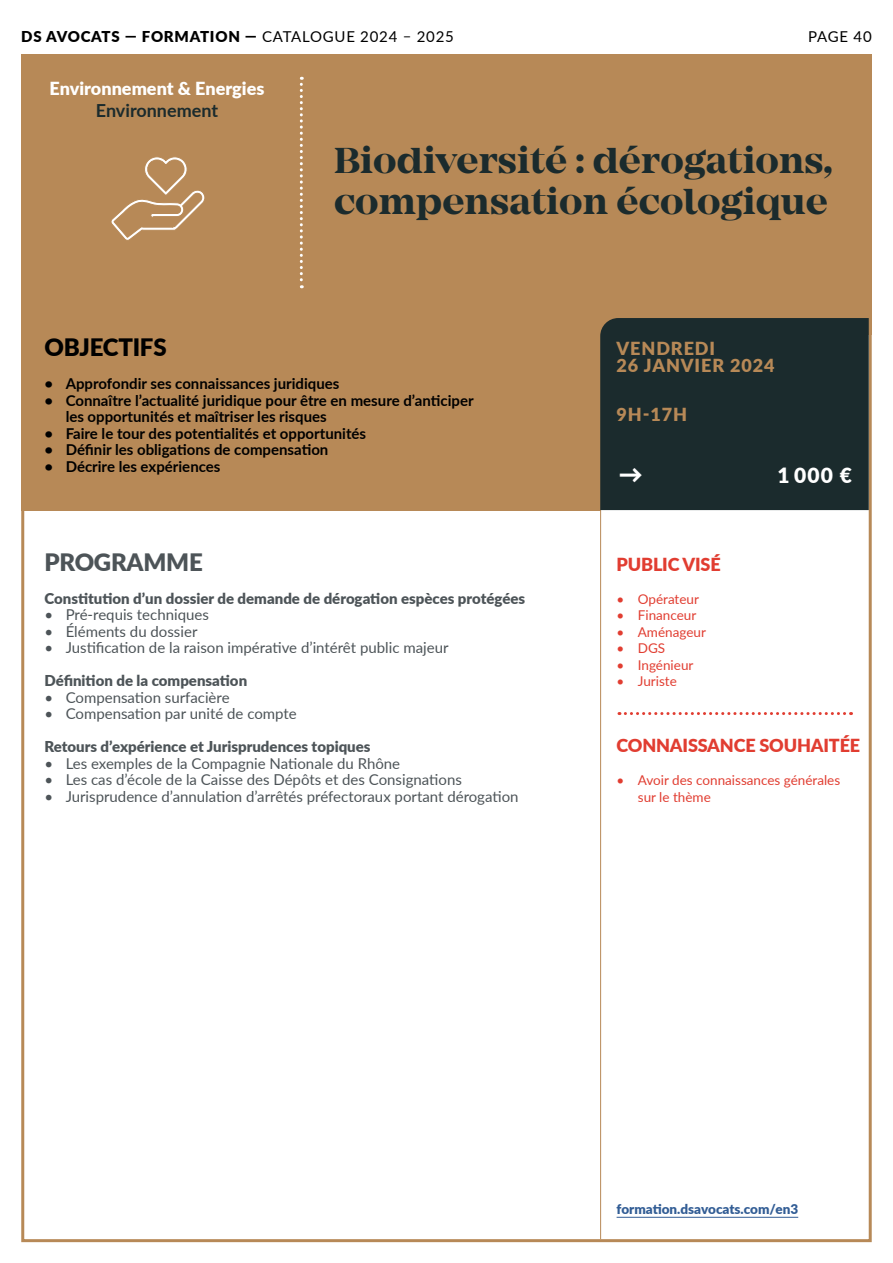
<style>
.page{position:relative;width:893px;height:1263px;background:#fff}
.page>*{position:absolute;margin:0;border:0;box-sizing:border-box;transform-origin:0 0}
.t1{font:700 37.5px/40.5px "Mirador";color:#1b2b2d}
.t2{font:900 24px "Lato";letter-spacing:-.01em;color:#000}
.t3{font:900 24px "Lato";letter-spacing:-.01em;color:#4d5458}
.t4{font:900 24px "Lato";color:#fff}
.t5{font:900 21px "Lato";color:#fff}
.t6{font:900 18px "Lato";letter-spacing:-.01em;color:#e13d31}
.t7{font:900 18px/16.5px "Lato";letter-spacing:.05em;color:#b78957}
.t8{font:900 18px "Lato";color:#fff}
.t9{font:700 18px "Lato";color:#1b2b2d}
.t10{font:15px "Lato";color:#4d5458}
.t11{font:700 15px/16.5px "Lato";color:#000}
.t12{font:900 15px "Lato";color:#4d5458}
.t13{font:900 15px "Lato";letter-spacing:.05em;color:#000}
.t14{font:15px "Lato";letter-spacing:.04em;color:#000}
.t15{font:13.5px/16.5px "Lato";color:#e13d31}
.t16{font:900 13.5px "Lato";color:#325d95}
.s1{font-weight:400}
</style>
<div class="page">
<div style="left:21px;top:54px;width:851px;height:280px;background:#b78957"></div>
<div style="left:21px;top:318px;width:580px;height:192px;background:#b78957"></div>
<hr style="left:600px;top:510px;width:1px;height:729px;background:#b78957">
<div style="left:600px;top:318px;width:269px;height:192px;background:#1b2b2d"></div>
<svg style="left:300px;top:77px;width:3px;height:211px"></svg>
<svg style="left:619px;top:712px;width:232px;height:3px"></svg>
<hr style="left:617px;top:1217px;width:181px;height:1px;background:#325d95">
<svg style="left:111px;top:157px;width:94px;height:83px"></svg>
<p class="t13" style="left:21px;top:26px;width:434px">DS AVOCATS — FORMATION — <span class="s1">CATALOGUE 2024 – 2025</span></p>
<p class="t8" style="left:50px;top:75px;width:216px">Environnement &amp; Energies</p>
<p class="t9" style="left:96px;top:97px;width:124px">Environnement</p>
<p class="t14" style="left:808px;top:26px;width:65px">PAGE 40</p>
<h1 class="t1" style="left:334px;top:141px;width:500px">Biodiversité : dérogations, compensation écologique</h1>
<h2 class="t2" style="left:44px;top:329px;width:124px">OBJECTIFS</h2>
<p class="t11" style="left:44px;top:375px;width:297px">• Approfondir ses connaissances juridiques</p>
<p class="t11" style="left:66px;top:391px;width:409px;text-indent:-21px">• Connaître l’actualité juridique pour être en mesure d’anticiper les opportunités et maîtriser les risques</p>
<p class="t11" style="left:44px;top:424px;width:323px">• Faire le tour des potentialités et opportunités</p>
<p class="t11" style="left:44px;top:441px;width:285px">• Définir les obligations de compensation</p>
<p class="t11" style="left:44px;top:457px;width:178px">• Décrire les expériences</p>
<h2 class="t3" style="left:44px;top:544px;width:160px">PROGRAMME</h2>
<p class="t12" style="left:44px;top:587px;width:482px">Constitution d’un dossier de demande de dérogation espèces protégées</p>
<p class="t10" style="left:44px;top:604px;width:166px">• Pré-requis techniques</p>
<p class="t10" style="left:44px;top:620px;width:155px">• Éléments du dossier</p>
<p class="t10" style="left:44px;top:637px;width:406px">• Justification de la raison impérative d’intérêt public majeur</p>
<p class="t12" style="left:44px;top:669px;width:204px">Définition de la compensation</p>
<p class="t10" style="left:44px;top:686px;width:187px">• Compensation surfacière</p>
<p class="t10" style="left:44px;top:703px;width:254px">• Compensation par unité de compte</p>
<p class="t12" style="left:44px;top:735px;width:328px">Retours d’expérience et Jurisprudences topiques</p>
<p class="t10" style="left:44px;top:752px;width:357px">• Les exemples de la Compagnie Nationale du Rhône</p>
<p class="t10" style="left:44px;top:769px;width:419px">• Les cas d’école de la Caisse des Dépôts et des Consignations</p>
<p class="t10" style="left:44px;top:785px;width:476px">• Jurisprudence d’annulation d’arrêtés préfectoraux portant dérogation</p>
<p class="t7" style="left:617px;top:340px;width:159px">VENDREDI<br>26 JANVIER 2024</p>
<p class="t7" style="left:617px;top:406px;width:72px">9H-17H</p>
<h2 class="t4" style="left:619px;top:456px;width:25px">→</h2>
<h3 class="t5" style="left:777px;top:460px;width:76px">1 000 €</h3>
<p class="t6" style="left:617px;top:550px;width:106px">PUBLIC VISÉ</p>
<p class="t15" style="left:617px;top:590px;width:84px">• Opérateur</p>
<p class="t15" style="left:617px;top:606px;width:81px">• Financeur</p>
<p class="t15" style="left:617px;top:623px;width:91px">• Aménageur</p>
<p class="t15" style="left:617px;top:639px;width:50px">• DGS</p>
<p class="t15" style="left:617px;top:656px;width:78px">• Ingénieur</p>
<p class="t15" style="left:617px;top:672px;width:62px">• Juriste</p>
<p class="t6" style="left:617px;top:732px;width:245px">CONNAISSANCE SOUHAITÉE</p>
<p class="t15" style="left:638px;top:771px;width:204px;text-indent:-21px">• Avoir des connaissances générales sur le thème</p>
<p class="t16" style="left:617px;top:1199px;width:183px">formation.dsavocats.com/en3</p>
</div>
